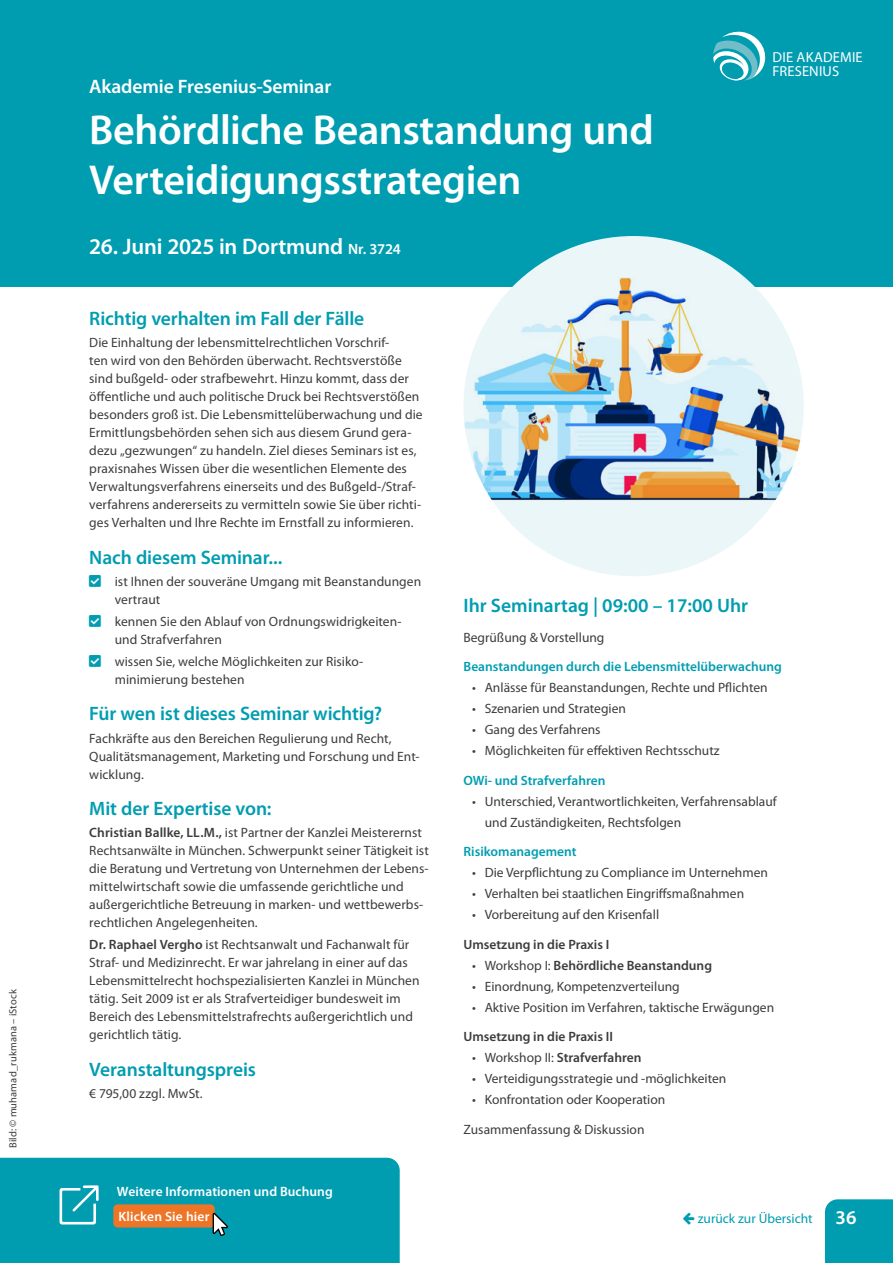
<style>
.page{position:relative;width:893px;height:1263px;background:#fff}
.page>*{position:absolute;margin:0;border:0;box-sizing:border-box;transform-origin:0 0}
.Seminartitel{font:600 42px/50.4px "Myriad Pro";letter-spacing:-.01em;color:#fff}
.t1{font:600 22.5px "Myriad Pro";letter-spacing:-.01em;color:#fff}
.t2{font:600 19.5px "Myriad Pro";letter-spacing:-.005em;color:#009db1}
.t3{font:600 19.5px "Myriad Pro";letter-spacing:-.005em;color:#fff}
.t4{font:14.55px/14.5px "Myriad Pro";letter-spacing:.01em;color:#fff}
.t5{font:13.5px/18px "Myriad Pro";color:#3c3c3b}
.t6{font:600 13.5px "Myriad Pro";color:#3c3c3b}
.t7{font:600 13.5px "Myriad Pro";color:#009db1}
.t8{font:600 13.5px/25.5px "Myriad Pro";letter-spacing:.005em;color:#fff}
.t9{font:13.5px "Myriad Pro";color:#009db1}
.t10{font:10.5px "Myriad Pro";letter-spacing:.01em;color:#3c3c3b}
.s1{font-size:15px}
.s2{font-weight:600}
.s3{font-weight:400}
.s4{font-weight:600;font-size:19.5px;color:#fff}
</style>
<div class="page">
<div style="left:0;top:0;width:893px;height:287px;background:#009db1"></div>
<svg style="left:713px;top:32px;width:53px;height:49px"></svg>
<div style="left:463px;top:236px;width:341px;height:340px;background:#ebf6f9;border-radius:50%"></div>
<img style="left:463px;top:248px;width:341px;height:303px">
<div style="left:825px;top:1199px;width:68px;height:64px;background:#009db1"></div>
<svg style="left:0;top:1158px;width:400px;height:105px;background:#119caa"></svg>
<p class="t10" style="left:6px;top:1148px;width:160px;rotate:-90deg">Bild: © muhamad_rukmana – iStock</p>
<p class="t3" style="left:89px;top:74px;width:244px">Akademie Fresenius-Seminar</p>
<p class="Seminartitel" style="left:89px;top:103px;width:566px">Behördliche Beanstandung und<br>Verteidigungsstrategien</p>
<p class="t1" style="left:89px;top:232px;width:313px">26. Juni 2025 in Dortmund <span class="s1">Nr. 3724</span></p>
<p class="t4" style="left:773px;top:49px;width:92px">DIE AKADEMIE<br>FRESENIUS</p>
<p class="t2" style="left:89px;top:306px;width:277px">Richtig verhalten im Fall der Fälle</p>
<p class="t5" style="left:89px;top:334px;width:335px">Die Einhaltung der lebensmittelrechtlichen Vorschrif-<br>ten wird von den Behörden überwacht. Rechtsverstöße sind bußgeld- oder strafbewehrt. Hinzu kommt, dass der öffentliche und auch politische Druck bei Rechtsverstößen besonders groß ist. Die Lebensmittelüberwachung und die Ermittlungsbehörden sehen sich aus diesem Grund gera&shy;dezu „gezwungen“ zu handeln. Ziel dieses Seminars ist es, praxisnahes Wissen über die wesentlichen Elemente des Verwaltungsverfahrens einerseits und des Bußgeld-/Straf&shy;verfahrens andererseits zu vermitteln sowie Sie über richti&shy;ges Verhalten und Ihre Rechte im Ernstfall zu informieren.</p>
<p class="t2" style="left:89px;top:544px;width:195px">Nach diesem Seminar...</p>
<p class="t5" style="left:115px;top:572px;width:308px">ist Ihnen der souveräne Umgang mit Beanstandungen vertraut</p>
<p class="t5" style="left:115px;top:612px;width:288px">kennen Sie den Ablauf von Ordnungswidrigkeiten&shy;und Strafverfahren</p>
<p class="t5" style="left:115px;top:652px;width:250px">wissen Sie, welche Möglichkeiten zur Risiko&shy;minimierung bestehen</p>
<p class="t2" style="left:89px;top:701px;width:294px">Für wen ist dieses Seminar wichtig?</p>
<p class="t5" style="left:89px;top:729px;width:332px">Fachkräfte aus den Bereichen Regulierung und Recht,<br>Qualitätsmanagement, Marketing und Forschung und Ent&shy;wicklung.</p>
<p class="t2" style="left:89px;top:796px;width:184px">Mit der Expertise von:</p>
<p class="t5" style="left:89px;top:823px;width:341px"><span class="s2">Christian Ballke, LL.M.,</span> ist Partner der Kanzlei Meisterernst Rechtsanwälte in München. Schwerpunkt seiner Tätigkeit ist die Beratung und Vertretung von Unternehmen der Lebens&shy;mittelwirtschaft sowie die umfassende gerichtliche und außergerichtliche Betreuung in marken- und wettbewerbs&shy;rechtlichen Angelegenheiten.</p>
<p class="t5" style="left:89px;top:936px;width:332px"><span class="s2">Dr. Raphael Vergho</span> ist Rechtsanwalt und Fachanwalt für Straf- und Medizinrecht. Er war jahrelang in einer auf das Lebensmittelrecht hochspezialisierten Kanzlei in München tätig. Seit 2009 ist er als Strafverteidiger bundesweit im Bereich des Lebensmittelstrafrechts außergerichtlich und gerichtlich tätig.</p>
<p class="t2" style="left:89px;top:1056px;width:168px">Veranstaltungspreis</p>
<p class="t5" style="left:89px;top:1084px;width:115px">€ 795,00 zzgl. MwSt.</p>
<p class="t8" style="left:117px;top:1178px;width:217px">Weitere Informationen und Buchung<br>Klicken Sie hier</p>
<p class="t2" style="left:463px;top:593px;width:286px">Ihr Seminartag | 09:00 – 17:00 Uhr</p>
<p class="t5" style="left:463px;top:628px;width:142px">Begrüßung &amp; Vorstellung</p>
<p class="t7" style="left:463px;top:658px;width:320px">Beanstandungen durch die Lebensmittelüberwachung</p>
<p class="t5" style="left:472px;top:678px;width:297px">• Anlässe für Beanstandungen, Rechte und Pflichten</p>
<p class="t5" style="left:472px;top:699px;width:155px">• Szenarien und Strategien</p>
<p class="t5" style="left:472px;top:720px;width:130px">• Gang des Verfahrens</p>
<p class="t5" style="left:472px;top:741px;width:249px">• Möglichkeiten für effektiven Rechtsschutz</p>
<p class="t7" style="left:463px;top:771px;width:144px">OWi- und Strafverfahren</p>
<p class="t5" style="left:485px;top:790px;width:294px;line-height:21px;text-indent:-13px">• Unterschied, Verantwortlichkeiten, Verfahrensablauf und Zuständigkeiten, Rechtsfolgen</p>
<p class="t7" style="left:463px;top:843px;width:115px">Risikomanagement</p>
<p class="t5" style="left:472px;top:863px;width:297px">• Die Verpflichtung zu Compliance im Unternehmen</p>
<p class="t5" style="left:472px;top:884px;width:274px">• Verhalten bei staatlichen Eingriffsmaßnahmen</p>
<p class="t5" style="left:472px;top:905px;width:189px">• Vorbereitung auf den Krisenfall</p>
<p class="t6" style="left:463px;top:935px;width:147px">Umsetzung in die Praxis I</p>
<p class="t6" style="left:472px;top:956px;width:242px"><span class="s3">• Workshop I:</span> Behördliche Beanstandung</p>
<p class="t5" style="left:472px;top:977px;width:209px">• Einordnung, Kompetenzverteilung</p>
<p class="t5" style="left:472px;top:998px;width:304px">• Aktive Position im Verfahren, taktische Erwägungen</p>
<p class="t6" style="left:463px;top:1028px;width:151px">Umsetzung in die Praxis II</p>
<p class="t6" style="left:472px;top:1049px;width:171px"><span class="s3">• Workshop II:</span> Strafverfahren</p>
<p class="t5" style="left:472px;top:1069px;width:256px">• Verteidigungsstrategie und -möglichkeiten</p>
<p class="t5" style="left:472px;top:1090px;width:195px">• Konfrontation oder Kooperation</p>
<p class="t5" style="left:463px;top:1120px;width:183px">Zusammenfassung &amp; Diskussion</p>
<p class="t9" style="left:698px;top:1210px;width:160px">zurück zur Übersicht <span class="s4">36</span></p>
</div>
